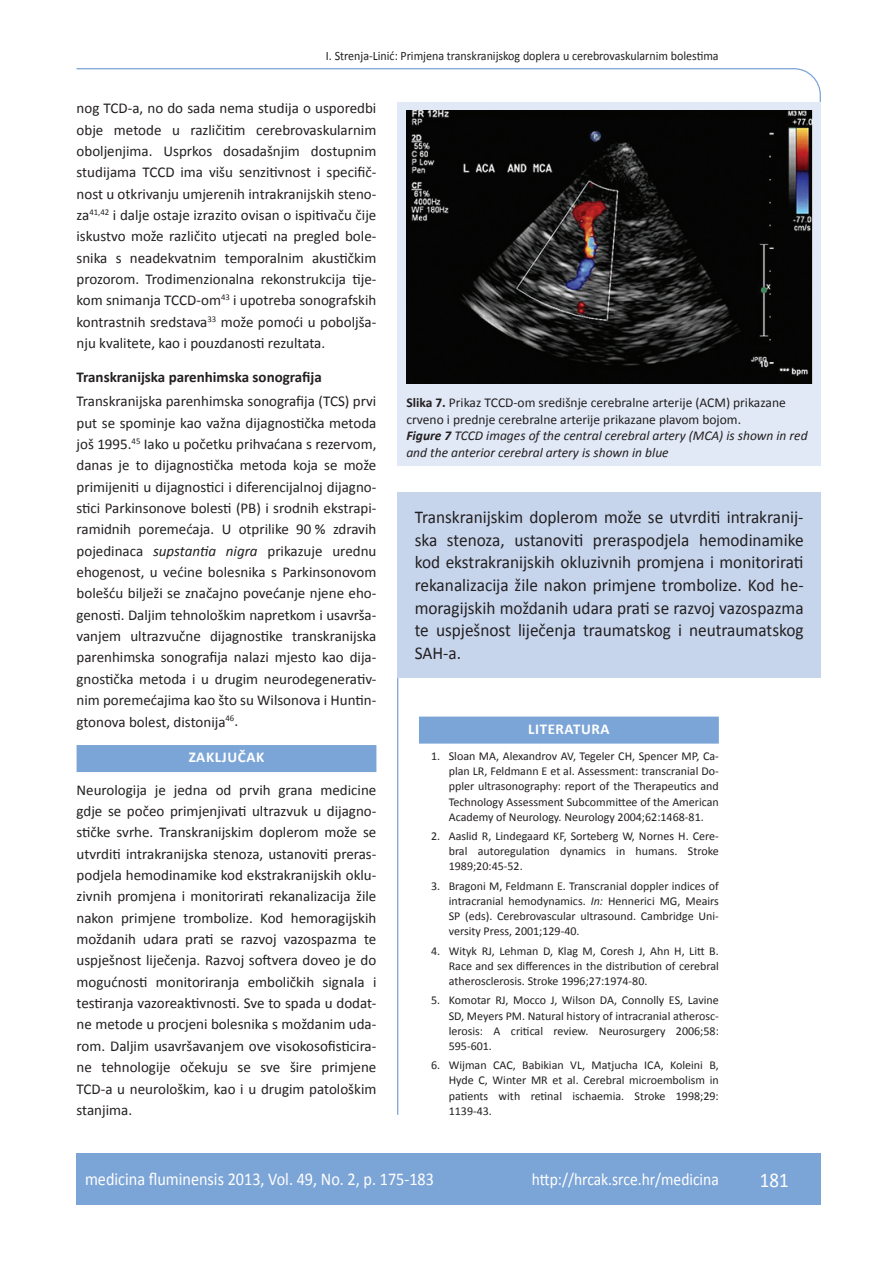
<style>
.page{position:relative;width:889px;height:1268px;background:#fff}
.page>*{position:absolute;margin:0;border:0;box-sizing:border-box;transform-origin:0 0}
.t1{font:21px "Calibri";color:#fff;scale:.9 1}
.t2{font:18px/22.5px "Calibri";color:#231f20;text-align:justify;scale:.96 1}
.t3{font:18px "Calibri";color:#fff;scale:.9 1}
.t4{font:17.25px "Calibri";color:#fff;scale:.9 1}
.t5{font:15px/21.3px "Calibri";color:#231f20;text-align:justify}
.t6{font:700 15px "Calibri";color:#231f20}
.t7{font:700 15px "Calibri";letter-spacing:.04em;color:#fff}
.t8{font:13.5px/16.5px "Calibri";color:#231f20}
.t9{font:12.75px "Calibri";color:#231f20;scale:.94 1}
.t10{font:12px/15.1px "Calibri";color:#231f20;text-align:justify}
.s1{font-style:italic}
.s2{font-weight:700}
.s3{font-weight:700;font-style:italic}
</style>
<div class="page">
<svg style="left:76px;top:68px;width:745px;height:275px"></svg>
<hr style="left:397px;top:677px;width:1px;height:437px;background:#7ca5d7">
<div style="left:77px;top:1152px;width:744px;height:51px;background:#7ca5d7"></div>
<div style="left:77px;top:745px;width:299px;height:27px;background:#7ca5d7"></div>
<div style="left:419px;top:716px;width:300px;height:27px;background:#7ca5d7"></div>
<div style="left:398px;top:493px;width:422px;height:184px;background:#c6d5ec"></div>
<div style="left:398px;top:102px;width:423px;height:363px;background:#e1e9f6"></div>
<img style="left:406px;top:111px;width:406px;height:273px">
<p class="t9" style="left:326px;top:47px;width:419px">I. Strenja-Linić: Primjena transkranijskog doplera u cerebrovaskularnim bolestima</p>
<p class="t5" style="left:77px;top:97px;width:301px">nog TCD-a, no do sada nema studija o usporedbi obje metode u različitim cerebrovaskularnim oboljenjima. Usprkos dosadašnjim dostupnim studijama TCCD ima višu senzitivnost i specifič&shy;nost u otkrivanju umjerenih intrakranijskih steno&shy;za<sup>41,42</sup> i dalje ostaje izrazito ovisan o ispitivaču čije iskustvo može različito utjecati na pregled bole&shy;snika s neadekvatnim temporalnim akustičkim prozorom. Trodimenzionalna rekonstrukcija tije&shy;kom snimanja TCCD-om<sup>43</sup> i upotreba sonografskih kontrastnih sredstava<sup>33</sup> može pomoći u poboljša&shy;nju kvalitete, kao i pouzdanosti rezultata.</p>
<p class="t6" style="left:77px;top:368px;width:247px">Transkranijska parenhimska sonografija</p>
<p class="t5" style="left:77px;top:390px;width:301px">Transkranijska parenhimska sonografija (TCS) prvi put se spominje kao važna dijagnostička metoda još 1995.<sup>45</sup> Iako u početku prihvaćana s rezervom, danas je to dijagnostička metoda koja se može primijeniti u dijagnostici i diferencijalnoj dijagno&shy;stici Parkinsonove bolesti (PB) i srodnih ekstrapi&shy;ramidnih poremećaja. U otprilike 90 % zdravih pojedinaca <span class="s1">supstantia nigra</span> prikazuje urednu ehogenost, u većine bolesnika s Parkinsonovom bolešću bilježi se značajno povećanje njene eho&shy;genosti. Daljim tehnološkim napretkom i usavrša&shy;vanjem ultrazvučne dijagnostike transkranijska parenhimska sonografija nalazi mjesto kao dija&shy;gnostička metoda i u drugim neurodegenerativ&shy;nim poremećajima kao što su Wilsonova i Huntin&shy;gtonova bolest, distonija<sup>46</sup>.</p>
<p class="t7" style="left:189px;top:748px;width:77px">ZAKLJUČAK</p>
<p class="t5" style="left:77px;top:778px;width:301px">Neurologija je jedna od prvih grana medicine gdje se počeo primjenjivati ultrazvuk u dijagno&shy;stičke svrhe. Transkranijskim doplerom može se utvrditi intrakranijska stenoza, ustanoviti preras&shy;podjela hemodinamike kod ekstrakranijskih oklu&shy;zivnih promjena i monitorirati rekanalizacija žile nakon primjene trombolize. Kod hemoragijskih moždanih udara prati se razvoj vazospazma te uspješnost liječenja. Razvoj softvera doveo je do mogućnosti monitoriranja emboličkih signala i testiranja vazoreaktivnosti. Sve to spada u dodat&shy;ne metode u procjeni bolesnika s moždanim uda&shy;rom. Daljim usavršavanjem ove visokosofisticira&shy;ne tehnologije očekuju se sve šire primjene TCD-a u neurološkim, kao i u drugim patološkim stanjima.</p>
<p class="t8" style="left:406px;top:394px;width:403px"><span class="s2">Slika 7.</span> Prikaz TCCD-om središnje cerebralne arterije (ACM) prikazane crveno i prednje cerebralne arterije prikazane plavom bojom.<br><span class="s3">Figure 7</span> <span class="s1">TCCD images of the central cerebral artery (MCA) is shown in red and the anterior cerebral artery is shown in blue</span></p>
<p class="t2" style="left:415px;top:505px;width:407px">Transkranijskim doplerom može se utvrditi intrakranij&shy;ska stenoza, ustanoviti preraspodjela hemodinamike kod ekstrakranijskih okluzivnih promjena i monitorirati rekanalizacija žile nakon primjene trombolize. Kod he&shy;moragijskih moždanih udara prati se razvoj vazospazma te uspješnost liječenja traumatskog i neutraumatskog SAH-a.</p>
<p class="t7" style="left:528px;top:719px;width:83px">LITERATURA</p>
<p class="t10" style="left:449px;top:747px;width:272px;text-indent:-18px">1. Sloan MA, Alexandrov AV, Tegeler CH, Spencer MP, Ca&shy;plan LR, Feldmann E et al. Assessment: transcranial Do&shy;ppler ultrasonography: report of the Therapeutics and Technology Assessment Subcommittee of the American Academy of Neurology. Neurology 2004;62:1468-81.</p>
<p class="t10" style="left:449px;top:827px;width:272px;text-indent:-18px">2. Aaslid R, Lindegaard KF, Sorteberg W, Nornes H. Cere&shy;bral autoregulation dynamics in humans. Stroke 1989;20:45-52.</p>
<p class="t10" style="left:449px;top:877px;width:271px;text-indent:-18px">3. Bragoni M, Feldmann E. Transcranial doppler indices of intracranial hemodynamics. <span class="s1">In:</span> Hennerici MG, Meairs SP (eds). Cerebrovascular ultrasound. Cambridge Uni&shy;versity Press, 2001;129-40.</p>
<p class="t10" style="left:449px;top:942px;width:272px;text-indent:-18px">4. Wityk RJ, Lehman D, Klag M, Coresh J, Ahn H, Litt B.<br>Race and sex differences in the distribution of cerebral atherosclerosis. Stroke 1996;27:1974-80.</p>
<p class="t10" style="left:449px;top:992px;width:272px;text-indent:-18px">5. Komotar RJ, Mocco J, Wilson DA, Connolly ES, Lavine SD, Meyers PM. Natural history of intracranial atherosc&shy;lerosis: A critical review. Neurosurgery 2006;58:<br>595-601.</p>
<p class="t10" style="left:449px;top:1056px;width:272px;text-indent:-18px">6. Wijman CAC, Babikian VL, Matjucha ICA, Koleini B, Hyde C, Winter MR et al. Cerebral microembolism in patients with retinal ischaemia. Stroke 1998;29:<br>1139-43.</p>
<p class="t3" style="left:85px;top:1167px;width:389px">medicina fluminensis 2013, Vol. 49, No. 2, p. 175-183</p>
<p class="t4" style="left:532px;top:1168px;width:209px">http://hrcak.srce.hr/medicina</p>
<h1 class="t1" style="left:760px;top:1166px;width:33px">181</h1>
</div>
